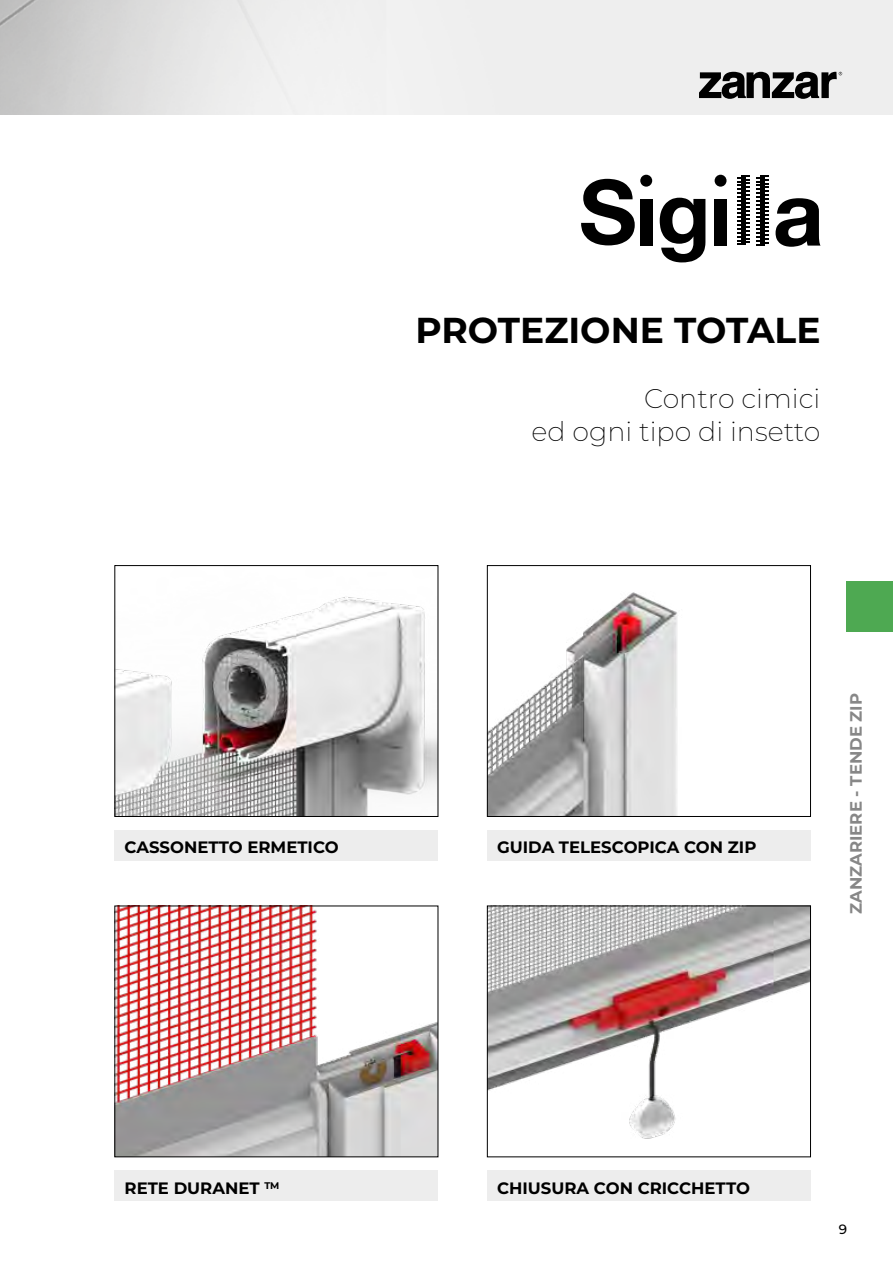
<style>
.page{position:relative;width:893px;height:1263px;background:#fff}
.page>*{position:absolute;margin:0;border:0;box-sizing:border-box;transform-origin:0 0}
.t1{font:700 36px "Montserrat";color:#000}
.t2{font:200 27px/32.4px "Montserrat";color:#000;text-align:right}
.t3{font:700 16.5px "Montserrat";color:#000}
.t4{font:700 16.5px "Montserrat";color:#878787}
.t5{font:500 13.5px "Montserrat";color:#000}
</style>
<div class="page">
<div style="left:846px;top:581px;width:47px;height:50px;background:#4ea952"></div>
<svg style="left:581px;top:179px;width:54px;height:66px"></svg>
<svg style="left:660px;top:198px;width:45px;height:64px"></svg>
<div style="left:714px;top:199px;width:13px;height:47px;background:#000"></div>
<svg style="left:776px;top:198px;width:44px;height:49px"></svg>
<div style="left:715px;top:175px;width:11px;height:12px;background:#000;border-radius:50%"></div>
<div style="left:640px;top:199px;width:12px;height:47px;background:#000"></div>
<div style="left:640px;top:175px;width:12px;height:12px;background:#000;border-radius:50%"></div>
<svg style="left:737px;top:175px;width:13px;height:70px"></svg>
<svg style="left:756px;top:175px;width:13px;height:71px"></svg>
<img style="left:117px;top:597px;width:319px;height:218px">
<div style="left:115px;top:565px;width:323px;height:252px;border:1px solid #000"></div>
<img style="left:117px;top:908px;width:319px;height:247px">
<img style="left:489px;top:592px;width:188px;height:223px">
<div style="left:487px;top:565px;width:324px;height:252px;border:1px solid #000"></div>
<img style="left:489px;top:908px;width:320px;height:231px">
<div style="left:487px;top:906px;width:324px;height:251px;border:1px solid #000"></div>
<div style="left:115px;top:830px;width:323px;height:30px;background:#ededed"></div>
<div style="left:115px;top:1171px;width:323px;height:30px;background:#ededed"></div>
<div style="left:487px;top:830px;width:324px;height:30px;background:#ededed"></div>
<div style="left:487px;top:1171px;width:324px;height:30px;background:#ededed"></div>
<svg style="left:699px;top:72px;width:143px;height:27px"></svg>
<h1 class="t1" style="left:415px;top:305px;width:407px">PROTEZIONE TOTALE</h1>
<h2 class="t2" style="left:531px;top:382px;width:291px">Contro cimici<br>ed ogni tipo di insetto</h2>
<p class="t3" style="left:125px;top:836px;width:216px">CASSONETTO ERMETICO</p>
<p class="t3" style="left:497px;top:836px;width:261px">GUIDA TELESCOPICA CON ZIP</p>
<p class="t4" style="left:844px;top:914px;width:222px;rotate:-90deg">ZANZARIERE - TENDE ZIP</p>
<p class="t3" style="left:125px;top:1176px;width:156px">RETE DURANET <sup>TM</sup></p>
<p class="t3" style="left:497px;top:1176px;width:254px">CHIUSURA CON CRICCHETTO</p>
<p class="t5" style="left:839px;top:1220px;width:10px">9</p>
</div>
